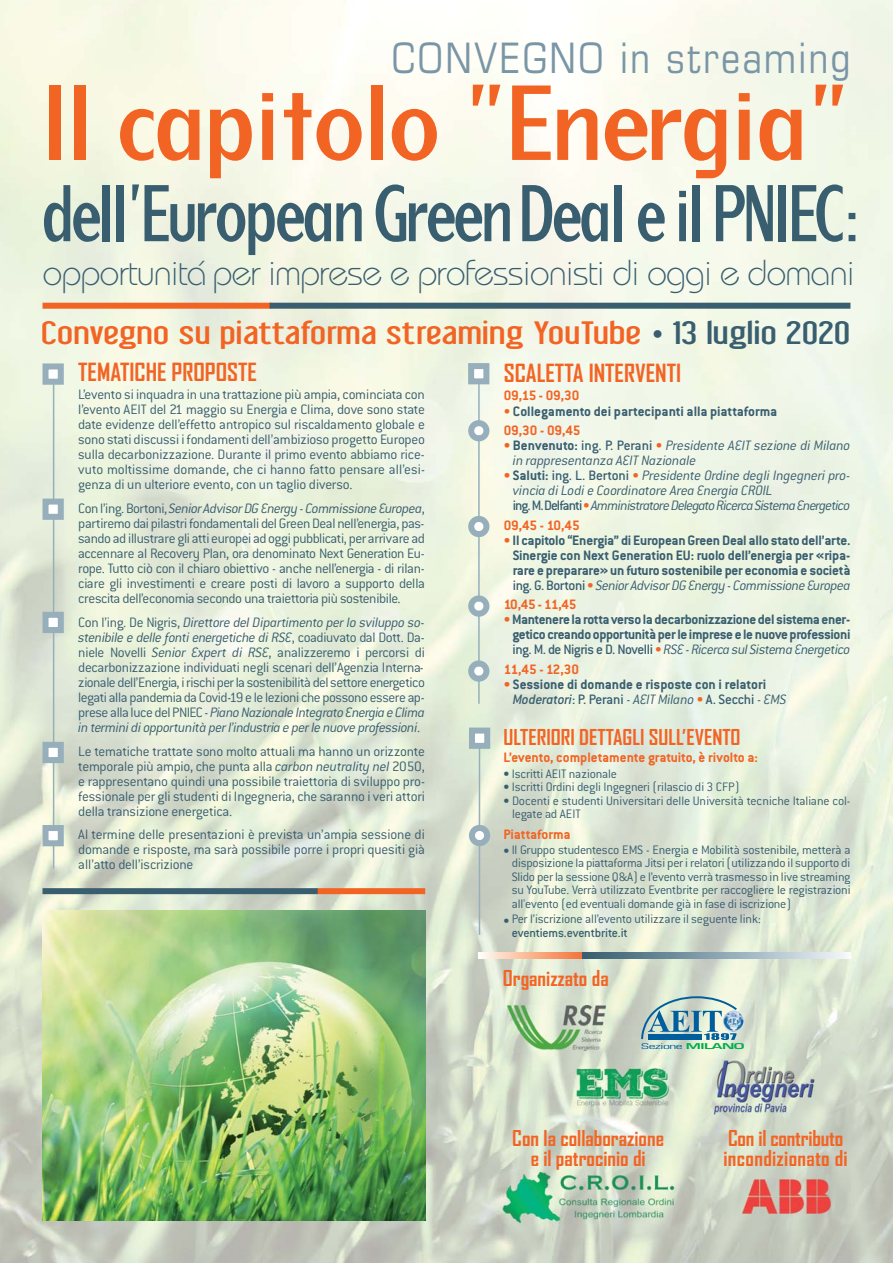
<style>
.page{position:relative;width:893px;height:1263px;background:#fff}
.page>*{position:absolute;margin:0;border:0;box-sizing:border-box;transform-origin:0 0}
.t1{font:117px "Berkeley";color:#f26424}
.t2{font:88.2px "Berkeley";letter-spacing:-.02em;color:#395e6f;scale:.83 1}
.t3{font:condensed 42px "Eurostile";letter-spacing:.05em;color:#7a96a6}
.t4{font:300 36px "Brie";letter-spacing:-.03em;color:#395e6f}
.t5{font:31.5px "Impasto";letter-spacing:.03em;color:#f26424}
.t6{font:700 24px "Agency FB";color:#f26424}
.t7{font:700 21px/19.5px "Agency FB";color:#f26424;text-align:center}
.t8{font:300 15px/15px "Conduit ITC";letter-spacing:-.015em;color:#395e6f;text-align:justify}
.t9{font:700 15px/15px "Conduit ITC";letter-spacing:-.015em;color:#395e6f}
.t10{font:italic 300 15px/15px "Conduit ITC";letter-spacing:-.02em;color:#395e6f}
.t11{font:700 15px "Conduit ITC";letter-spacing:-.01em;color:#f26424}
.t12{font:300 13.5px/13.5px "Conduit ITC";letter-spacing:-.01em;color:#395e6f}
.t13{font:condensed 7.8px "Eurostile";letter-spacing:-.035em;color:#005e9d;scale:1.9 1}
.s1{color:#395e6f}
.s2{font-weight:500;color:#f26424}
.s3{color:#f26424}
.s4{font-weight:700;font-style:normal;color:#f26424}
.s5{font-weight:700;font-style:normal}
.s6{font-weight:500;font-style:normal}
.s7{font-weight:500;font-style:normal;color:#f26424}
.s8{font-weight:500}
.s9{font-weight:300;font-style:italic}
.s10{font-weight:500;font-style:italic}
.s11{font-weight:700}
.s12{font-style:italic}
.s13{font-weight:600;font-stretch:normal;color:#02ad4c}
</style>
<div class="page">
<img style="left:0;top:0;width:893px;height:1263px">
<div style="left:43px;top:303px;width:228px;height:6px;background:#f26424"></div>
<div style="left:270px;top:303px;width:580px;height:6px;background:#395e6f"></div>
<hr style="left:478px;top:377px;width:2px;height:327px;background:#96afbb">
<div style="left:474px;top:369px;width:9px;height:9px;background:#fff"></div>
<div style="left:468px;top:363px;width:21px;height:21px;border:6px solid #96afbb"></div>
<svg style="left:468px;top:420px;width:21px;height:21px"></svg>
<svg style="left:468px;top:516px;width:21px;height:21px"></svg>
<svg style="left:468px;top:595px;width:21px;height:22px"></svg>
<svg style="left:468px;top:660px;width:21px;height:22px"></svg>
<hr style="left:479px;top:735px;width:1px;height:200px;background:#96afbb">
<div style="left:475px;top:733px;width:9px;height:10px;background:#fff"></div>
<div style="left:469px;top:727px;width:21px;height:22px;border:6px solid #96afbb"></div>
<svg style="left:469px;top:825px;width:21px;height:21px"></svg>
<hr style="left:53px;top:381px;width:1px;height:487px;background:#96afbb">
<div style="left:317px;top:888px;width:108px;height:6px;background:#f26424"></div>
<div style="left:43px;top:888px;width:275px;height:6px;background:#395e6f"></div>
<div style="left:49px;top:369px;width:9px;height:10px;background:#fff"></div>
<div style="left:43px;top:363px;width:21px;height:22px;border:6px solid #96afbb"></div>
<div style="left:49px;top:505px;width:9px;height:9px;background:#fff"></div>
<div style="left:43px;top:499px;width:21px;height:21px;border:6px solid #96afbb"></div>
<div style="left:49px;top:618px;width:9px;height:9px;background:#fff"></div>
<div style="left:43px;top:612px;width:21px;height:21px;border:6px solid #96afbb"></div>
<div style="left:49px;top:748px;width:9px;height:9px;background:#fff"></div>
<div style="left:43px;top:742px;width:21px;height:21px;border:6px solid #96afbb"></div>
<div style="left:49px;top:831px;width:9px;height:9px;background:#fff"></div>
<div style="left:43px;top:825px;width:21px;height:21px;border:6px solid #96afbb"></div>
<svg style="left:479px;top:952px;width:104px;height:6px"></svg>
<svg style="left:583px;top:952px;width:267px;height:6px;background:#8fa7b3"></svg>
<img style="left:43px;top:910px;width:382px;height:310px">
<img style="left:739px;top:1010px;width:5px;height:22px">
<svg style="left:640px;top:995px;width:99px;height:63px;background:#adc8c7"></svg>
<img style="left:501px;top:1169px;width:174px;height:55px">
<img style="left:712px;top:1059px;width:103px;height:56px">
<img style="left:507px;top:1005px;width:98px;height:45px">
<img style="left:573px;top:1067px;width:96px;height:40px">
<img style="left:741px;top:1179px;width:90px;height:35px">
<h3 class="t3" style="left:391px;top:42px;width:460px">CONVEGNO in streaming</h3>
<h1 class="t1" style="left:42px;top:75px;width:808px">Il capitolo ”Energia”</h1>
<h2 class="t2" style="left:42px;top:177px;width:992px">dell’European GreenDeal e il PNIEC:</h2>
<h3 class="t4" style="left:42px;top:260px;width:814px">opportunita´ per imprese e professionisti di oggi e domani</h3>
<h3 class="t5" style="left:43px;top:315px;width:809px">Convegno su piattaforma streaming YouTube <span class="s1">• 13 luglio 2020</span></h3>
<h3 class="t6" style="left:504px;top:365px;width:179px">SCALETTA INTERVENTI</h3>
<p class="t11" style="left:504px;top:391px;width:77px">09,15 - 09,30</p>
<p class="t9" style="left:504px;top:403px;width:275px;line-height:19.5px"><span class="s2">•</span> Collegamento dei partecipanti alla piattaforma<br><span class="s3">09,30 - 09,45</span></p>
<p class="t10" style="left:513px;top:440px;width:339px;text-indent:-9px"><span class="s4">•</span> <span class="s5">Benvenuto:</span> <span class="s6">ing. P. Perani</span> <span class="s7">•</span> Presidente AEIT sezione di Milano in rappresentanza AEIT Nazionale</p>
<p class="t10" style="left:513px;top:470px;width:339px;text-indent:-9px"><span class="s4">•</span> <span class="s5">Saluti:</span> <span class="s6">ing. L. Bertoni</span> <span class="s7">•</span> Presidente Ordine degli Ingegneri pro&shy;vincia di Lodi e Coordinatore Area Energia CROIL<br><span class="s6">ing. M.Delfanti</span><span class="s7">•</span>Amministratore Delegato Ricerca Sistema Energetico</p>
<p class="t11" style="left:504px;top:520px;width:77px">09,45 - 10,45</p>
<p class="t9" style="left:513px;top:534px;width:339px;text-align:justify;text-indent:-9px"><span class="s3">•</span> Il capitolo “Energia” di European Green Deal allo stato dell’arte.<br>Sinergie con Next Generation EU: ruolo dell’energia per «ripa&shy;rare e preparare» un futuro sostenibile per economia e società <span class="s8">ing. G. Bortoni</span> <span class="s2">•</span> <span class="s9">Senior Advisor DG Energy - Commissione Europea</span></p>
<p class="t11" style="left:504px;top:600px;width:74px">10,45 - 11,45</p>
<p class="t9" style="left:504px;top:614px;width:348px;text-align:center"><span class="s3">•</span> Mantenere la rotta verso la decarbonizzazione del sistema ener&shy;getico creando opportunità per le imprese e le nuove professioni <span class="s8">ing. M. de Nigris e D. Novelli</span> <span class="s2">•</span> <span class="s9">RSE - Ricerca sul Sistema Energetico</span></p>
<p class="t11" style="left:504px;top:664px;width:77px">11,45 - 12,30</p>
<p class="t9" style="left:513px;top:678px;width:275px;text-indent:-9px"><span class="s3">•</span> Sessione di domande e risposte con i relatori<br><span class="s10">Moderatori</span><span class="s8">: P. Perani</span> <span class="s9">- AEIT Milano</span> <span class="s2">•</span> <span class="s8">A. Secchi</span> <span class="s9">- EMS</span></p>
<h3 class="t7" style="left:504px;top:730px;width:239px">ULTERIORI DETTAGLI SULL’EVENTO</h3>
<p class="t11" style="left:504px;top:753px;width:256px">L’evento, completamente gratuito, è rivolto a:</p>
<p class="t12" style="left:504px;top:768px;width:115px"><span class="s11">•</span> Iscritti AEIT nazionale</p>
<p class="t12" style="left:504px;top:782px;width:237px"><span class="s11">•</span> Iscritti Ordini degli Ingegneri (rilascio di 3 CFP)</p>
<p class="t12" style="left:512px;top:795px;width:340px;text-indent:-8px"><span class="s11">•</span> Docenti e studenti Universitari delle Università tecniche Italiane col&shy;legate ad AEIT</p>
<p class="t11" style="left:504px;top:830px;width:69px">Piattaforma</p>
<p class="t12" style="left:512px;top:844px;width:340px;text-align:justify;text-indent:-8px"><span class="s11">•</span> Il Gruppo studentesco EMS - Energia e Mobilità sostenibile, metterà a disposizione la piattaforma Jitsi per i relatori (utilizzando il supporto di Slido per la sessione Q&amp;A) e l’evento verrà trasmesso in live streaming su YouTube. Verrà utilizzato Eventbrite per raccogliere le registrazioni all'evento (ed eventuali domande già in fase di iscrizione)</p>
<p class="t12" style="left:512px;top:914px;width:251px;text-indent:-8px"><span class="s11">•</span> Per l’iscrizione all’evento utilizzare il seguente link: <span class="s8">eventiems.eventbrite.it</span></p>
<h3 class="t6" style="left:78px;top:364px;width:180px">TEMATICHE PROPOSTE</h3>
<p class="t8" style="left:78px;top:388px;width:348px">L’evento si inquadra in una trattazione più ampia, cominciata con l’evento AEIT del 21 maggio su Energia e Clima, dove sono state date evidenze dell’effetto antropico sul riscaldamento globale e sono stati discussi i fondamenti dell’ambizioso progetto Europeo sulla decarbonizzazione. Durante il primo evento abbiamo rice&shy;vuto moltissime domande, che ci hanno fatto pensare all’esi&shy;genza di un ulteriore evento, con un taglio diverso.</p>
<p class="t8" style="left:78px;top:502px;width:348px">Con l’ing. Bortoni, <span class="s12">Senior Advisor DG Energy - Commissione Europea</span>, partiremo dai pilastri fondamentali del Green Deal nell’energia, pas&shy;sando ad illustrare gli atti europei ad oggi pubblicati, per arrivare ad accennare al Recovery Plan, ora denominato Next Generation Eu&shy;rope. Tutto ciò con il chiaro obiettivo - anche nell’energia - di rilan&shy;ciare gli investimenti e creare posti di lavoro a supporto della crescita dell’economia secondo una traiettoria più sostenibile.</p>
<p class="t8" style="left:78px;top:616px;width:348px">Con l’ing. De Nigris, <span class="s12">Direttore del Dipartimento per lo sviluppo so&shy;stenibile e delle fonti energetiche di RSE</span>, coadiuvato dal Dott. Da&shy;niele Novelli <span class="s12">Senior Expert di RSE</span>, analizzeremo i percorsi di decarbonizzazione individuati negli scenari dell’Agenzia Interna&shy;zionale dell’Energia, i rischi per la sostenibilità del settore energetico legati alla pandemia da Covid-19 e le lezioni che possono essere ap&shy;prese alla luce del PNIEC - <span class="s12">Piano Nazionale Integrato Energia e Clima in termini di opportunità per l’industria e per le nuove professioni</span>.</p>
<p class="t8" style="left:78px;top:745px;width:348px">Le tematiche trattate sono molto attuali ma hanno un orizzonte temporale più ampio, che punta alla <span class="s12">carbon neutrality nel</span> 2050, e rappresentano quindi una possibile traiettoria di sviluppo pro&shy;fessionale per gli studenti di Ingegneria, che saranno i veri attori della transizione energetica.</p>
<p class="t8" style="left:78px;top:828px;width:348px">Al termine delle presentazioni è prevista un’ampia sessione di domande e risposte, ma sarà possibile porre i propri quesiti già all’atto dell’iscrizione</p>
<h3 class="t7" style="left:503px;top:971px;width:107px">Organizzato da</h3>
<p class="t13" style="left:641px;top:1043px;width:56px">Sezione <span class="s13">MILANO</span></p>
<h3 class="t7" style="left:512px;top:1131px;width:153px">Con la collaborazione e il patrocinio di</h3>
<h3 class="t7" style="left:723px;top:1131px;width:126px;text-align:left">Con il contributo incondizionato di</h3>
</div>
